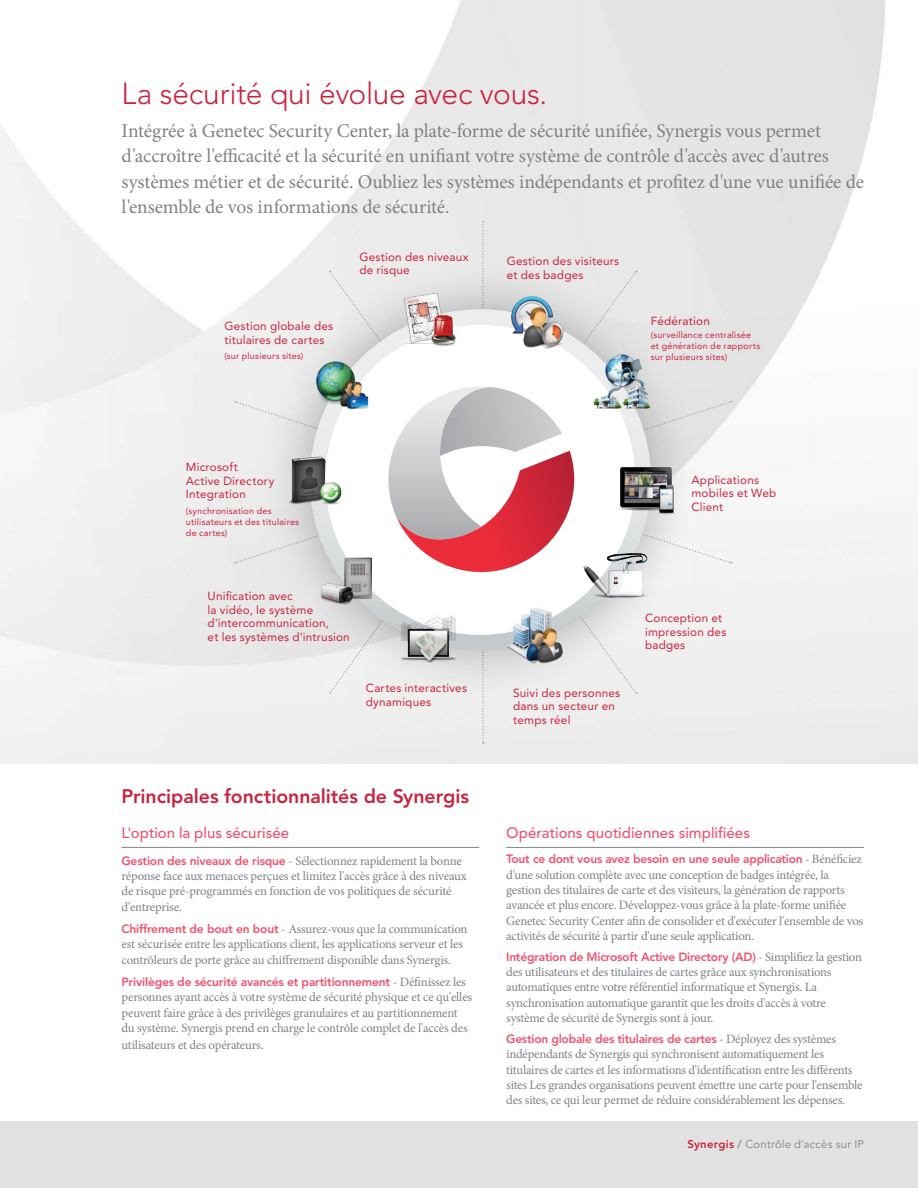
<style>
.page{position:relative;width:918px;height:1188px;background:#fff}
.page>*{position:absolute;margin:0;border:0;box-sizing:border-box;transform-origin:0 0}
.Main_Heading_1{font:300 30px "Avenir LT Std";letter-spacing:-.01em;color:#c9243f}
.Intro_Text{font:19.5px/25.5px "Minion Pro";letter-spacing:-.005em;color:#808285}
.Sub-Section_Heading{font:800 19.5px "Avenir LT Std";letter-spacing:-.005em;color:#c9243f}
.Subheading_Title{font:500 15px "Avenir LT Std";color:#f0516e}
.Body_Text_Main{font:12.75px/15.5px "Minion Pro";letter-spacing:-.02em;color:#808285}
.Body_Text_Main-2{font:800 12px "Avenir LT Std";letter-spacing:-.02em;color:#f0516e}
.Diagram_Text{font:11.7px/13.5px "Avenir LT Std";letter-spacing:.015em;color:#c9243f}
.Pagination_Right{font:11.25px "Avenir LT Std";letter-spacing:.02em;color:#808285}
.Diagram_Text-2{font:9px/11.2px "Avenir LT Std";letter-spacing:.025em;color:#c9243f}
.s1{font-family:"Avenir LT Std";font-weight:800;font-size:12px;color:#f0516e}
.s2{font-family:"Minion Pro";font-weight:400;font-size:12.75px;color:#808285}
.s3{font-size:13.5px}
.s4{font-family:"Minion Pro";font-weight:400;font-size:12.3px;color:#808285}
.s5{font-weight:800;color:#c9243f}
.s6{font-weight:800}
</style>
<div class="page">
<img style="left:0;top:0;width:1px;height:1188px">
<div style="left:0;top:764px;width:918px;height:356px;background:#fff"></div>
<hr style="left:122px;top:847px;width:357px;height:1px;background:#808285">
<hr style="left:506px;top:847px;width:358px;height:1px;background:#808285">
<svg style="left:236px;top:400px;width:495px;height:164px"></svg>
<div style="left:260px;top:260px;width:441px;height:440px;background:#000;opacity:.3"></div>
<div style="left:318px;top:317px;width:325px;height:326px;background:#fff;border-radius:50%"></div>
<img style="left:314px;top:361px;width:58px;height:49px">
<img style="left:587px;top:352px;width:68px;height:59px">
<img style="left:286px;top:455px;width:56px;height:50px">
<img style="left:619px;top:462px;width:61px;height:56px">
<img style="left:580px;top:542px;width:71px;height:61px">
<img style="left:318px;top:554px;width:59px;height:51px">
<svg style="left:377px;top:221px;width:197px;height:523px"></svg>
<p class="Main_Heading_1" style="left:122px;top:76px;width:427px">La sécurité qui évolue avec vous.</p>
<p class="Intro_Text" style="left:122px;top:118px;width:744px">Intégrée à Genetec Security Center, la plate-forme de sécurité unifiée, Synergis vous permet d'accroître l'efficacité et la sécurité en unifiant votre système de contrôle d'accès avec d'autres systèmes métier et de sécurité. Oubliez les systèmes indépendants et profitez d'une vue unifiée de l'ensemble de vos informations de sécurité.</p>
<p class="Diagram_Text" style="left:224px;top:320px;width:110px">Gestion globale des titulaires de cartes</p>
<p class="Diagram_Text-2" style="left:224px;top:350px;width:81px">(sur plusieurs sites)</p>
<p class="Diagram_Text" style="left:359px;top:250px;width:111px">Gestion des niveaux de risque</p>
<p class="Diagram_Text" style="left:507px;top:254px;width:114px">Gestion des visiteurs et des badges</p>
<p class="Diagram_Text" style="left:651px;top:315px;width:61px">Fédération</p>
<p class="Diagram_Text-2" style="left:651px;top:329px;width:111px">(surveillance centralisée et génération de rapports sur plusieurs sites)</p>
<p class="Diagram_Text" style="left:186px;top:460px;width:90px">Microsoft<br>Active Directory<br>Integration</p>
<p class="Diagram_Text-2" style="left:186px;top:505px;width:115px">(synchronisation des utilisateurs et des titulaires de cartes)</p>
<p class="Diagram_Text" style="left:208px;top:590px;width:144px">Unification avec<br>la vidéo, le système d'intercommunication,<br>et les systèmes d'intrusion</p>
<p class="Diagram_Text" style="left:366px;top:681px;width:103px">Cartes interactives dynamiques</p>
<p class="Sub-Section_Heading" style="left:122px;top:785px;width:349px">Principales fonctionnalités de Synergis</p>
<p class="Subheading_Title" style="left:122px;top:824px;width:169px">L'option la plus sécurisée</p>
<p class="Body_Text_Main" style="left:122px;top:853px;width:347px"><span class="s1">Gestion des niveaux de risque</span> - Sélectionnez rapidement la bonne réponse face aux menaces perçues et limitez l'accès grâce à des niveaux de risque pré-programmés en fonction de vos politiques de sécurité d'entreprise.</p>
<p class="Body_Text_Main" style="left:121px;top:921px;width:348px"><span class="s1">Chiffrement de bout en bout</span> - Assurez-vous que la communication est sécurisée entre les applications client, les applications serveur et les contrôleurs de porte grâce au chiffrement disponible dans Synergis.</p>
<p class="Body_Text_Main-2" style="left:122px;top:974px;width:346px">Privilèges de sécurité avancés et partitionnement <span class="s2">- Définissez les</span></p>
<p class="Body_Text_Main" style="left:122px;top:989px;width:352px">personnes ayant accès à votre système de sécurité physique et ce qu'elles peuvent faire grâce à des privilèges granulaires et au partitionnement du système. Synergis prend en charge le contrôle complet de l'accès des</p>
<p class="Body_Text_Main" style="left:122px;top:1037px;width:144px">utilisateurs et des opérateurs<span class="s3">.</span></p>
<p class="Diagram_Text" style="left:691px;top:473px;width:86px">Applications mobiles et Web<br>Client</p>
<p class="Diagram_Text" style="left:513px;top:686px;width:109px">Suivi des personnes dans un secteur en temps réel</p>
<p class="Diagram_Text" style="left:645px;top:612px;width:83px">Conception et impression des badges</p>
<p class="Subheading_Title" style="left:506px;top:824px;width:245px">Opérations quotidiennes simplifiées</p>
<p class="Body_Text_Main-2" style="left:506px;top:852px;width:357px">Tout ce dont vous avez besoin en une seule application <span class="s4">-</span> <span class="s2">Bénéficiez</span></p>
<p class="Body_Text_Main" style="left:506px;top:867px;width:359px">d'une solution complète avec une conception de badges intégrée, la gestion des titulaires de carte et des visiteurs, la génération de rapports avancée et plus encore. Développez-vous grâce à la plate-forme unifiée Genetec Security Center afin de consolider et d'exécuter l'ensemble de vos activités de sécurité à partir d'une seule application.</p>
<p class="Body_Text_Main-2" style="left:506px;top:949px;width:357px">Intégration de Microsoft Active Directory (AD) <span class="s2">- Simplifiez la gestion</span></p>
<p class="Body_Text_Main" style="left:506px;top:964px;width:327px">des utilisateurs et des titulaires de cartes grâce aux synchronisations automatiques entre votre référentiel informatique et Synergis. La synchronisation automatique garantit que les droits d'accès à votre système de sécurité de Synergis sont à jour.</p>
<p class="Body_Text_Main-2" style="left:506px;top:1031px;width:331px">Gestion globale des titulaires de cartes <span class="s2">- Déployez des systèmes</span></p>
<p class="Body_Text_Main" style="left:506px;top:1046px;width:358px">indépendants de Synergis qui synchronisent automatiquement les titulaires de cartes et les informations d'identification entre les différents sites Les grandes organisations peuvent émettre une carte pour l'ensemble des sites, ce qui leur permet de réduire considérablement les dépenses.</p>
<p class="Pagination_Right" style="left:688px;top:1137px;width:178px"><span class="s5">Synergis</span> <span class="s6">/</span> Contrôle d'accès sur IP</p>
</div>
